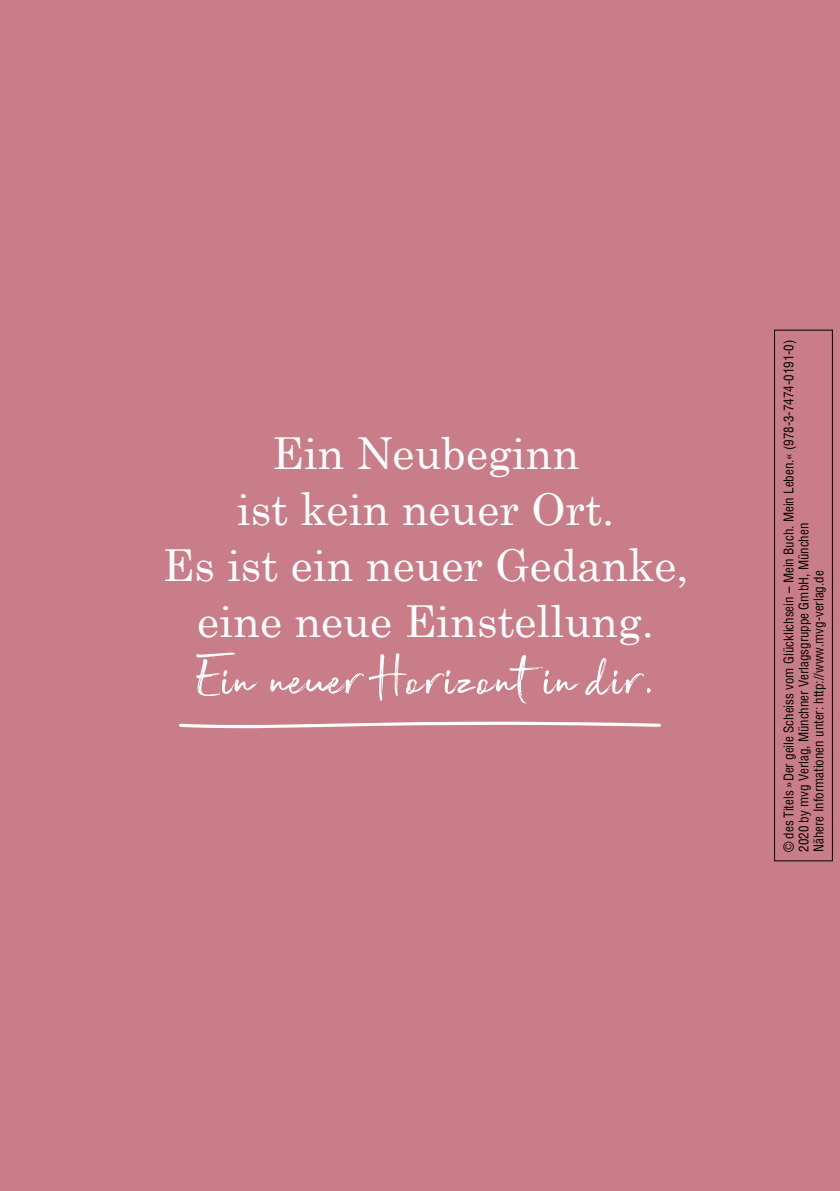
<style>
.page{position:relative;width:840px;height:1191px;background:#fff}
.page>*{position:absolute;margin:0;border:0;box-sizing:border-box;transform-origin:0 0}
.Zitat_1{font:68px "Broadcast Matter";letter-spacing:-.025em;color:#fff}
.Zitat_1-2{font:44px "Century";color:#fff}
._03_Body{font:condensed 13px/15px "Helvetica";color:#000}
</style>
<div class="page">
<div style="left:0;top:0;width:839px;height:1191px;background:#c87d88"></div>
<svg style="left:179px;top:721px;width:482px;height:8px"></svg>
<div style="left:773px;top:330px;width:59px;height:531px;border:1px solid #000"></div>
<p class="Zitat_1-2" style="left:272px;top:416px;width:309px">Ein Neubeginn</p>
<p class="Zitat_1-2" style="left:237px;top:472px;width:379px">ist kein neuer Ort.</p>
<p class="Zitat_1-2" style="left:162px;top:528px;width:527px">Es ist ein neuer Gedanke,</p>
<p class="Zitat_1-2" style="left:197px;top:584px;width:458px">eine neue Einstellung.</p>
<p class="Zitat_1" style="left:195px;top:637px;width:462px">Ein neuer Horizont in dir.</p>
<p class="_03_Body" style="left:780px;top:852px;width:513px;rotate:-90deg">© des Titels »Der geile Scheiss vom Glücklichsein – Mein Buch. Mein Leben.« (978-3-7474-0191-0)<br>2020 by mvg Verlag, Münchner Verlagsgruppe GmbH, München<br>Nähere Informationen unter: http://www.mvg-verlag.de</p>
</div>
